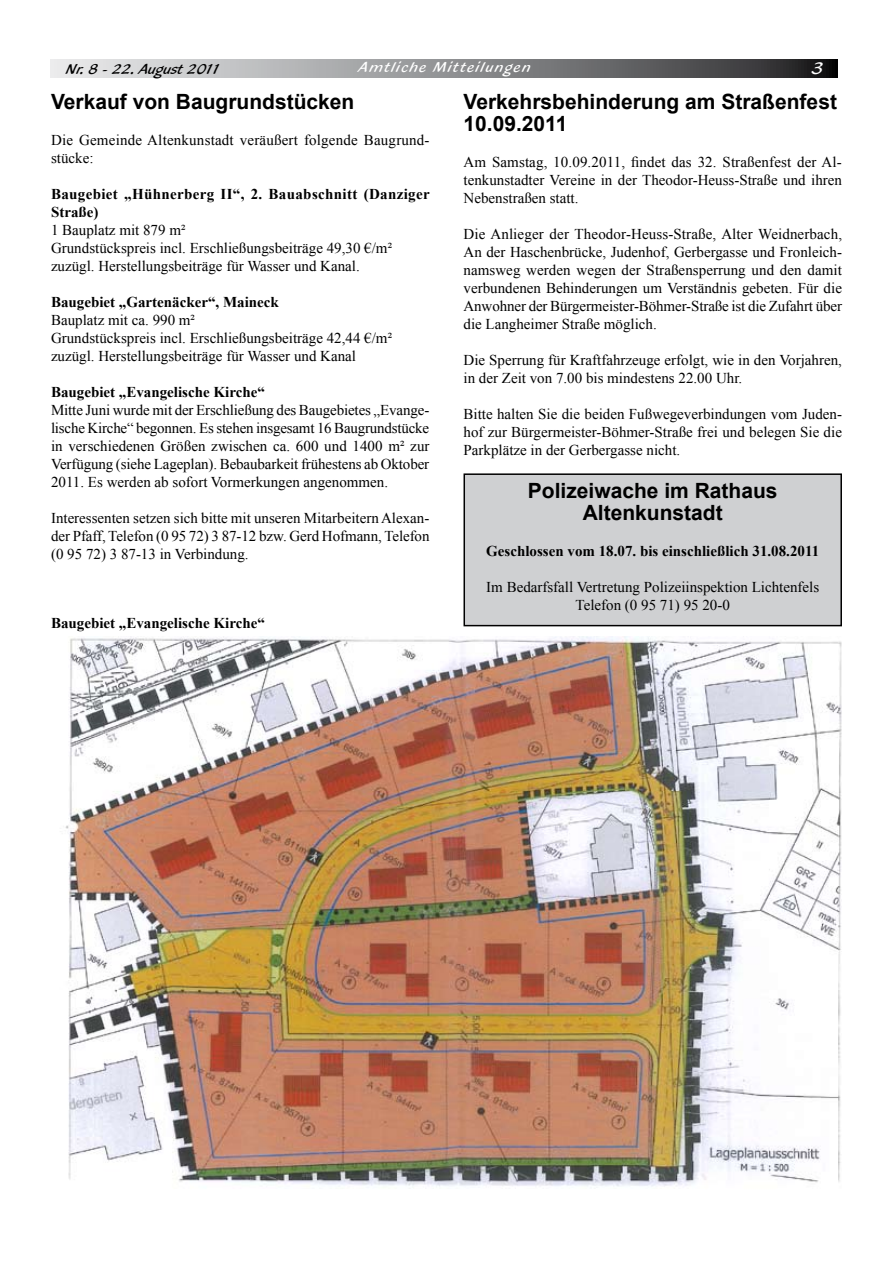
<style>
.page{position:relative;width:893px;height:1263px;background:#fff}
.page>*{position:absolute;margin:0;border:0;box-sizing:border-box;transform-origin:0 0}
.t1{font:700 21px/22.5px "Arial";color:#000;text-align:center}
.t2{font:18px "Blacklight D";color:#fff}
.t3{font:15px/18px "Times New Roman";color:#000;text-align:justify}
.t4{font:700 15px "Times New Roman";color:#000}
.t5{font:700 15px/18px "Times New Roman";letter-spacing:.02em;color:#000}
.t6{font:15px "Blacklight D";letter-spacing:.1em;color:#fff}
.t7{font:15px "Blacklight D";color:#000}
</style>
<div class="page">
<svg style="left:50px;top:60px;width:788px;height:18px;background:#8c8d8e"></svg>
<img style="left:65px;top:637px;width:777px;height:551px">
<div style="left:464px;top:474px;width:377px;height:152px;background:#cfd0d2"></div>
<div style="left:463px;top:473px;width:379px;height:153px;border:2px solid #000"></div>
<p class="t7" style="left:67px;top:60px;width:156px">Nr. 8 - 22. August 2011</p>
<p class="t6" style="left:359px;top:58px;width:173px">Amtliche Mitteilungen</p>
<p class="t2" style="left:812px;top:57px;width:13px">3</p>
<h1 class="t1" style="left:51px;top:91px;width:305px">Verkauf von Baugrundstücken</h1>
<p class="t3" style="left:51px;top:131px;width:380px">Die Gemeinde Altenkunstadt veräußert folgende Baugrund&shy;stücke:</p>
<p class="t5" style="left:51px;top:184px;width:380px">Baugebiet „Hühnerberg II“, 2. Bauabschnitt (Danziger<br>Straße)</p>
<p class="t3" style="left:51px;top:221px;width:343px;text-align:left">1 Bauplatz mit 879 m²<br>Grundstückspreis incl. Erschließungsbeiträge 49,30 €/m² zuzügl. Herstellungsbeiträge für Wasser und Kanal.</p>
<p class="t4" style="left:51px;top:291px;width:229px">Baugebiet „Gartenäcker“, Maineck</p>
<p class="t3" style="left:51px;top:311px;width:343px;text-align:left">Bauplatz mit ca. 990 m²<br>Grundstückspreis incl. Erschließungsbeiträge 42,44 €/m² zuzügl. Herstellungsbeiträge für Wasser und Kanal</p>
<p class="t4" style="left:51px;top:381px;width:215px">Baugebiet „Evangelische Kirche“</p>
<p class="t3" style="left:51px;top:401px;width:380px">Mitte Juni wurde mit der Erschließung des Baugebietes „Evange&shy;lische Kirche“ begonnen. Es stehen insgesamt 16 Baugrundstücke in verschiedenen Größen zwischen ca. 600 und 1400 m² zur Verfügung (siehe Lageplan). Bebaubarkeit frühestens ab Oktober 2011. Es werden ab sofort Vormerkungen angenommen.</p>
<p class="t3" style="left:51px;top:509px;width:380px">Interessenten setzen sich bitte mit unseren Mitarbeitern Alexan&shy;der Pfaff, Telefon (0 95 72) 3 87-12 bzw. Gerd Hofmann, Telefon (0 95 72) 3 87-13 in Verbindung.</p>
<h1 class="t1" style="left:463px;top:91px;width:375px;text-align:left">Verkehrsbehinderung am Straßenfest<br>10.09.2011</h1>
<p class="t3" style="left:463px;top:153px;width:380px">Am Samstag, 10.09.2011, findet das 32. Straßenfest der Al&shy;tenkunstadter Vereine in der Theodor-Heuss-Straße und ihren Nebenstraßen statt.</p>
<p class="t3" style="left:463px;top:225px;width:380px">Die Anlieger der Theodor-Heuss-Straße, Alter Weidnerbach, An der Haschenbrücke, Judenhof, Gerbergasse und Fronleich&shy;namsweg werden wegen der Straßensperrung und den damit verbundenen Behinderungen um Verständnis gebeten. Für die Anwohner der Bürgermeister-Böhmer-Straße ist die Zufahrt über die Langheimer Straße möglich.</p>
<p class="t3" style="left:463px;top:351px;width:380px">Die Sperrung für Kraftfahrzeuge erfolgt, wie in den Vorjahren, in der Zeit von 7.00 bis mindestens 22.00 Uhr.</p>
<p class="t3" style="left:463px;top:405px;width:380px">Bitte halten Sie die beiden Fußwegeverbindungen vom Juden&shy;hof zur Bürgermeister-Böhmer-Straße frei und belegen Sie die Parkplätze in der Gerbergasse nicht.</p>
<h1 class="t1" style="left:528px;top:480px;width:251px">Polizeiwache im Rathaus<br>Altenkunstadt</h1>
<p class="t4" style="left:486px;top:541px;width:334px">Geschlossen vom 18.07. bis einschließlich 31.08.2011</p>
<p class="t3" style="left:486px;top:578px;width:335px;text-align:center">Im Bedarfsfall Vertretung Polizeiinspektion Lichtenfels<br>Telefon (0 95 71) 95 20-0</p>
<p class="t4" style="left:51px;top:613px;width:215px">Baugebiet „Evangelische Kirche“</p>
</div>
